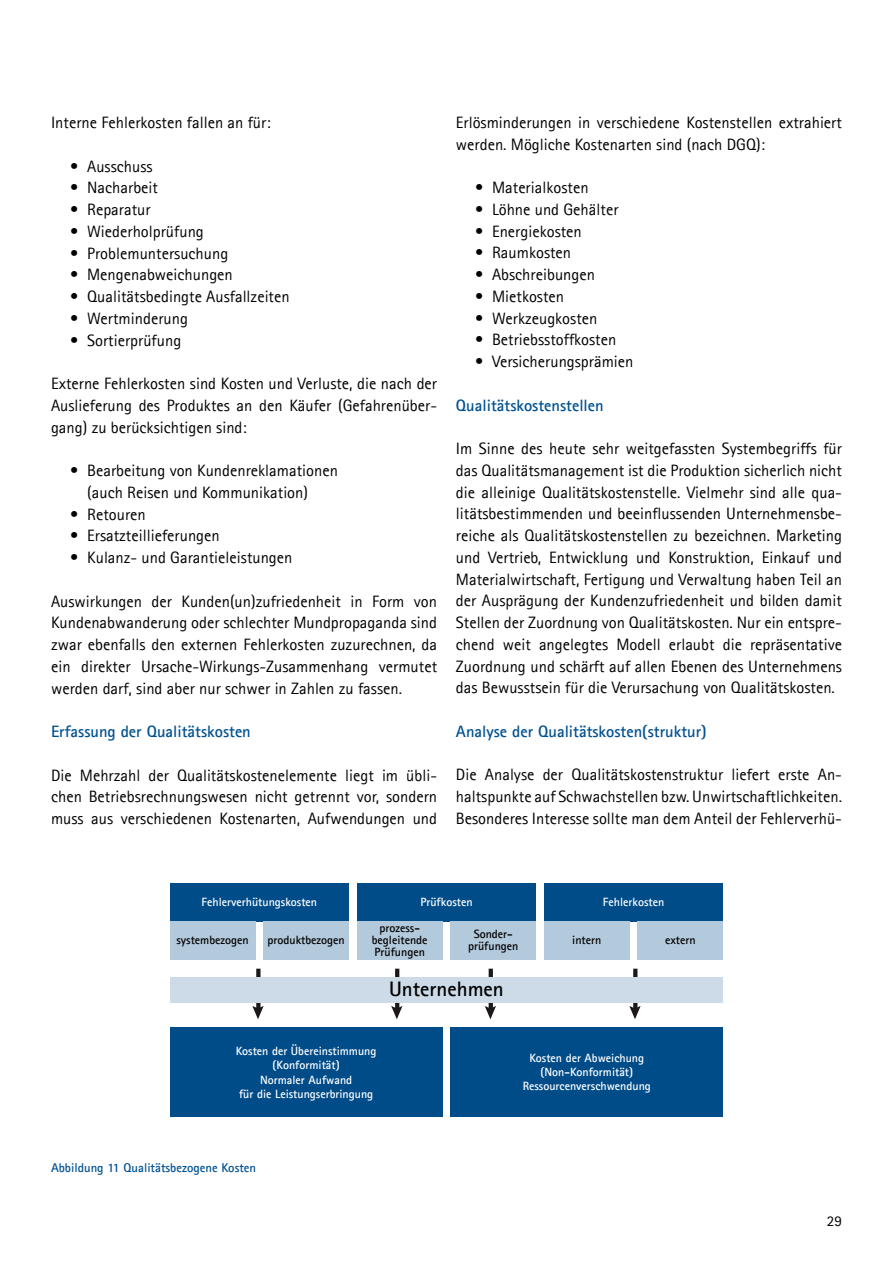
<style>
.page{position:relative;width:893px;height:1263px;background:#fff}
.page>*{position:absolute;margin:0;border:0;box-sizing:border-box;transform-origin:0 0}
.t1{font:700 21px "Agfa Rotis Sans Serif";color:#000}
.t2{font:16.5px/21.8px "Agfa Rotis Sans Serif";color:#000;text-align:justify}
.t3{font:700 16.5px "Agfa Rotis Sans Serif";color:#005192}
.t4{font:15px "Agfa Rotis Sans Serif";color:#000}
.t5{font:700 12.75px "Agfa Rotis Sans Serif";color:#005192}
.t6{font:700 12px/14.4px "Agfa Rotis Sans Serif";color:#fff;text-align:center}
.t7{font:700 12px/12px "Agfa Rotis Sans Serif";color:#000;text-align:center}
</style>
<div class="page">
<div style="left:170px;top:883px;width:179px;height:38px;background:#004c89"></div>
<div style="left:170px;top:921px;width:85px;height:39px;background:#b3c9dc"></div>
<div style="left:264px;top:921px;width:85px;height:39px;background:#b3c9dc"></div>
<div style="left:357px;top:883px;width:179px;height:38px;background:#004c89"></div>
<div style="left:170px;top:1028px;width:272px;height:89px;background:#004c89"></div>
<div style="left:451px;top:1028px;width:272px;height:89px;background:#004c89"></div>
<div style="left:357px;top:921px;width:85px;height:39px;background:#b3c9dc"></div>
<div style="left:451px;top:921px;width:85px;height:39px;background:#b3c9dc"></div>
<div style="left:544px;top:883px;width:179px;height:38px;background:#004c89"></div>
<div style="left:544px;top:921px;width:85px;height:39px;background:#b3c9dc"></div>
<div style="left:638px;top:921px;width:85px;height:39px;background:#b3c9dc"></div>
<svg style="left:252px;top:1006px;width:12px;height:13px"></svg>
<svg style="left:256px;top:969px;width:4px;height:42px"></svg>
<svg style="left:391px;top:1006px;width:11px;height:13px"></svg>
<svg style="left:395px;top:969px;width:4px;height:42px"></svg>
<svg style="left:485px;top:1006px;width:11px;height:13px"></svg>
<svg style="left:489px;top:969px;width:4px;height:42px"></svg>
<svg style="left:629px;top:1006px;width:12px;height:13px"></svg>
<svg style="left:633px;top:969px;width:4px;height:42px"></svg>
<div style="left:170px;top:977px;width:553px;height:25px;background:#ccdbe7"></div>
<p class="t2" style="left:51px;top:111px;width:221px">Interne Fehlerkosten fallen an für:</p>
<p class="t2" style="left:70px;top:155px;width:84px">• Ausschuss</p>
<p class="t2" style="left:70px;top:177px;width:89px">• Nacharbeit</p>
<p class="t2" style="left:70px;top:198px;width:82px">• Reparatur</p>
<p class="t2" style="left:70px;top:220px;width:135px">• Wiederholprüfung</p>
<p class="t2" style="left:70px;top:242px;width:160px">• Problemuntersuchung</p>
<p class="t2" style="left:70px;top:264px;width:164px">• Mengenabweichungen</p>
<p class="t2" style="left:70px;top:285px;width:221px">• Qualitätsbedingte Ausfallzeiten</p>
<p class="t2" style="left:70px;top:307px;width:119px">• Wertminderung</p>
<p class="t2" style="left:70px;top:329px;width:113px">• Sortierprüfung</p>
<p class="t2" style="left:51px;top:372px;width:388px">Externe Fehlerkosten sind Kosten und Verluste, die nach der Auslieferung des Produktes an den Käufer (Gefahrenüber&shy;gang) zu berücksichtigen sind:</p>
<p class="t2" style="left:87px;top:459px;width:252px;text-indent:-17px">• Bearbeitung von Kundenreklamationen (auch Reisen und Kommunikation)</p>
<p class="t2" style="left:70px;top:503px;width:77px">• Retouren</p>
<p class="t2" style="left:70px;top:525px;width:151px">• Ersatzteillieferungen</p>
<p class="t2" style="left:70px;top:546px;width:224px">• Kulanz- und Garantieleistungen</p>
<p class="t2" style="left:51px;top:590px;width:388px">Auswirkungen der Kunden(un)zufriedenheit in Form von Kundenabwanderung oder schlechter Mundpropaganda sind zwar ebenfalls den externen Fehlerkosten zuzurechnen, da ein direkter Ursache-Wirkungs-Zusammenhang vermutet werden darf, sind aber nur schwer in Zahlen zu fassen.</p>
<p class="t3" style="left:51px;top:721px;width:201px">Erfassung der Qualitätskosten</p>
<p class="t2" style="left:51px;top:764px;width:388px">Die Mehrzahl der Qualitätskostenelemente liegt im übli&shy;chen Betriebsrechnungswesen nicht getrennt vor, sondern muss aus verschiedenen Kostenarten, Aufwendungen und</p>
<p class="t2" style="left:456px;top:111px;width:388px">Erlösminderungen in verschiedene Kostenstellen extrahiert werden. Mögliche Kostenarten sind (nach DGQ):</p>
<p class="t2" style="left:475px;top:177px;width:115px">• Materialkosten</p>
<p class="t2" style="left:475px;top:198px;width:145px">• Löhne und Gehälter</p>
<p class="t2" style="left:475px;top:220px;width:108px">• Energiekosten</p>
<p class="t2" style="left:475px;top:242px;width:98px">• Raumkosten</p>
<p class="t2" style="left:475px;top:264px;width:121px">• Abschreibungen</p>
<p class="t2" style="left:475px;top:285px;width:91px">• Mietkosten</p>
<p class="t2" style="left:475px;top:307px;width:124px">• Werkzeugkosten</p>
<p class="t2" style="left:475px;top:329px;width:143px">• Betriebsstoffkosten</p>
<p class="t2" style="left:475px;top:351px;width:160px">• Versicherungsprämien</p>
<p class="t3" style="left:456px;top:395px;width:149px">Qualitätskostenstellen</p>
<p class="t2" style="left:456px;top:438px;width:388px">Im Sinne des heute sehr weitgefassten Systembegriffs für das Qualitätsmanagement ist die Produktion sicherlich nicht die alleinige Qualitätskostenstelle. Vielmehr sind alle qua&shy;litätsbestimmenden und beeinflussenden Unternehmensbe&shy;reiche als Qualitätskostenstellen zu bezeichnen. Marketing und Vertrieb, Entwicklung und Konstruktion, Einkauf und Materialwirtschaft, Fertigung und Verwaltung haben Teil an der Ausprägung der Kundenzufriedenheit und bilden damit Stellen der Zuordnung von Qualitätskosten. Nur ein entspre&shy;chend weit angelegtes Modell erlaubt die repräsentative Zuordnung und schärft auf allen Ebenen des Unternehmens das Bewusstsein für die Verursachung von Qualitätskosten.</p>
<p class="t3" style="left:456px;top:721px;width:252px">Analyse der Qualitätskosten(struktur)</p>
<p class="t2" style="left:456px;top:764px;width:388px">Die Analyse der Qualitätskostenstruktur liefert erste An&shy;haltspunkte auf Schwachstellen bzw. Unwirtschaftlichkeiten.<br>Besonderes Interesse sollte man dem Anteil der Fehlerverhü-</p>
<p class="t6" style="left:420px;top:894px;width:54px">Prüfkosten</p>
<p class="t6" style="left:603px;top:894px;width:63px">Fehlerkosten</p>
<p class="t6" style="left:202px;top:894px;width:117px">Fehlerverhütungskosten</p>
<p class="t7" style="left:177px;top:934px;width:74px">systembezogen</p>
<p class="t7" style="left:267px;top:934px;width:79px">produktbezogen</p>
<p class="t7" style="left:372px;top:922px;width:57px">prozess&shy;begleitende<br>Prüfungen</p>
<p class="t7" style="left:468px;top:928px;width:52px">Sonder&shy;prüfungen</p>
<p class="t7" style="left:572px;top:934px;width:31px">intern</p>
<p class="t7" style="left:665px;top:934px;width:32px">extern</p>
<p class="t1" style="left:389px;top:975px;width:116px">Unternehmen</p>
<p class="t6" style="left:236px;top:1043px;width:142px">Kosten der Übereinstimmung (Konformität)<br>Normaler Aufwand<br>für die Leistungserbringung</p>
<p class="t6" style="left:523px;top:1050px;width:130px">Kosten der Abweichung (Non-Konformität)<br>Ressourcenverschwendung</p>
<p class="t5" style="left:51px;top:1160px;width:207px">Abbildung 11 Qualitätsbezogene Kosten</p>
<p class="t4" style="left:827px;top:1212px;width:16px">29</p>
</div>
